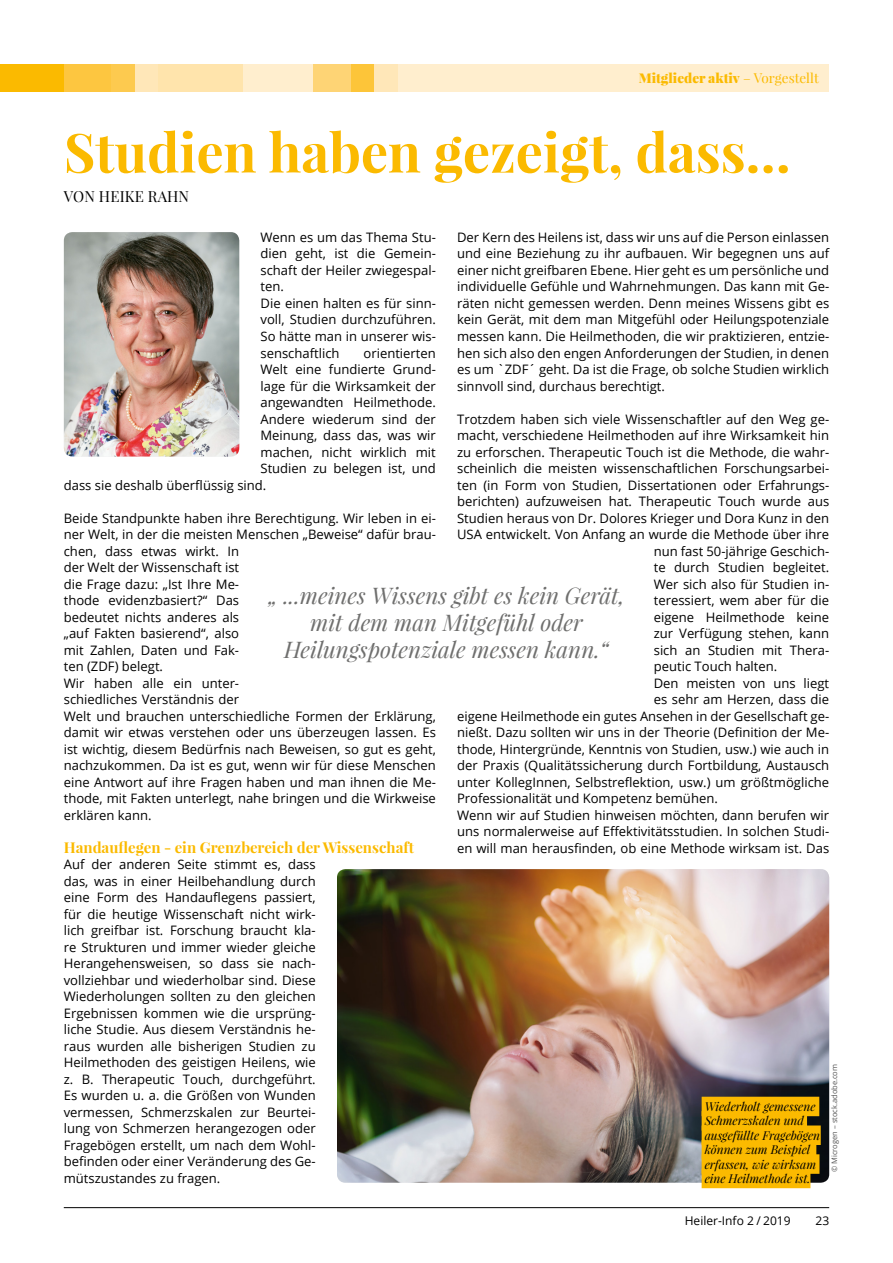
<style>
.page{position:relative;width:893px;height:1263px;background:#fff}
.page>*{position:absolute;margin:0;border:0;box-sizing:border-box;transform-origin:0 0}
.t1{font:700 54px "Playfair Display";color:#fbba00}
.t2{font:italic 22.5px/27px "Playfair Display";color:#6f6f6e;text-align:center}
.t3{font:700 15px "Playfair Display";color:#fbba00}
.t4{font:15px "Playfair Display";letter-spacing:.01em;color:#000}
.t5{font:900 13.5px "Playfair Display";color:#fbba00}
.t6{font:13.05px/16.5px "Open Sans";color:#000}
.t7{font:italic 12px/14.4px "Playfair Display";color:#000}
.t8{font:12px "Open Sans";color:#000}
.t9{font:7.5px "Open Sans";color:#565656}
.s1{font-weight:400}
</style>
<div class="page">
<div style="left:64px;top:64px;width:47px;height:27px;background:#fdc640"></div>
<div style="left:397px;top:64px;width:432px;height:27px;background:#ffeece"></div>
<div style="left:374px;top:64px;width:23px;height:27px;background:#ffe7b8"></div>
<div style="left:135px;top:64px;width:23px;height:27px;background:#ffe7b8"></div>
<div style="left:350px;top:64px;width:24px;height:27px;background:#fdc539"></div>
<div style="left:111px;top:64px;width:24px;height:27px;background:#fdca4f"></div>
<div style="left:313px;top:64px;width:37px;height:27px;background:#fed475"></div>
<div style="left:243px;top:64px;width:70px;height:27px;background:#ffeece"></div>
<div style="left:158px;top:64px;width:85px;height:27px;background:#ffe4ac"></div>
<div style="left:0;top:64px;width:64px;height:27px;background:#fbba00"></div>
<img style="left:64px;top:232px;width:175px;height:224px">
<img style="left:337px;top:869px;width:492px;height:314px">
<div style="left:702px;top:1097px;width:117px;height:19px;background:#fbba00"></div>
<div style="left:702px;top:1111px;width:105px;height:19px;background:#fbba00"></div>
<div style="left:702px;top:1125px;width:119px;height:20px;background:#fbba00"></div>
<div style="left:702px;top:1140px;width:114px;height:19px;background:#fbba00"></div>
<div style="left:702px;top:1154px;width:117px;height:20px;background:#fbba00"></div>
<div style="left:702px;top:1169px;width:108px;height:19px;background:#fbba00"></div>
<hr style="left:64px;top:1207px;width:765px;height:1px;background:#000">
<p class="t5" style="left:639px;top:69px;width:182px">Mitglieder aktiv <span class="s1">– Vorgestellt</span></p>
<h1 class="t1" style="left:64px;top:118px;width:728px">Studien haben gezeigt, dass…</h1>
<p class="t4" style="left:64px;top:187px;width:127px">VON HEIKE RAHN</p>
<p class="t6" style="left:457px;top:229px;width:374px;text-align:justify">Der Kern des Heilens ist, dass wir uns auf die Person einlassen und eine Beziehung zu ihr aufbauen. Wir begegnen uns auf einer nicht greifbaren Ebene. Hier geht es um persönliche und individuelle Gefühle und Wahrnehmungen. Das kann mit Ge&shy;räten nicht gemessen werden. Denn meines Wissens gibt es kein Gerät, mit dem man Mitgefühl oder Heilungspotenziale messen kann. Die Heilmethoden, die wir praktizieren, entzie&shy;hen sich also den engen Anforderungen der Studien, in denen es um `ZDF´ geht. Da ist die Frage, ob solche Studien wirklich sinnvoll sind, durchaus berechtigt.</p>
<p class="t6" style="left:457px;top:410px;width:374px">Trotzdem haben sich viele Wissenschaftler auf den Weg ge-</p>
<p class="t6" style="left:457px;top:427px;width:374px">macht, verschiedene Heilmethoden auf ihre Wirksamkeit hin</p>
<p class="t6" style="left:457px;top:443px;width:374px">zu erforschen. Therapeutic Touch ist die Methode, die wahr-</p>
<p class="t6" style="left:457px;top:460px;width:374px">scheinlich die meisten wissenschaftlichen Forschungsarbei-</p>
<p class="t6" style="left:457px;top:476px;width:374px">ten (in Form von Studien, Dissertationen oder Erfahrungs-</p>
<p class="t6" style="left:457px;top:493px;width:374px">berichten) aufzuweisen hat. Therapeutic Touch wurde aus</p>
<p class="t6" style="left:457px;top:509px;width:374px">Studien heraus von Dr. Dolores Krieger und Dora Kunz in den</p>
<p class="t6" style="left:457px;top:526px;width:374px">USA entwickelt. Von Anfang an wurde die Methode über ihre</p>
<p class="t6" style="left:654px;top:542px;width:177px">nun fast 50-jährige Geschich-</p>
<p class="t6" style="left:654px;top:559px;width:177px">te durch Studien begleitet.</p>
<p class="t6" style="left:654px;top:575px;width:177px">Wer sich also für Studien in-</p>
<p class="t6" style="left:654px;top:592px;width:177px">teressiert, wem aber für die</p>
<p class="t6" style="left:654px;top:608px;width:177px">eigene Heilmethode keine</p>
<p class="t6" style="left:654px;top:625px;width:177px">zur Verfügung stehen, kann</p>
<p class="t6" style="left:654px;top:641px;width:177px">sich an Studien mit Thera-</p>
<p class="t6" style="left:654px;top:658px;width:125px">peutic Touch halten.</p>
<p class="t6" style="left:654px;top:674px;width:177px">Den meisten von uns liegt</p>
<p class="t6" style="left:654px;top:691px;width:177px">es sehr am Herzen, dass die</p>
<p class="t6" style="left:457px;top:707px;width:374px">eigene Heilmethode ein gutes Ansehen in der Gesellschaft ge-</p>
<p class="t6" style="left:457px;top:724px;width:374px">nießt. Dazu sollten wir uns in der Theorie (Definition der Me-</p>
<p class="t6" style="left:457px;top:740px;width:374px">thode, Hintergründe, Kenntnis von Studien, usw.) wie auch in</p>
<p class="t6" style="left:457px;top:757px;width:374px">der Praxis (Qualitätssicherung durch Fortbildung, Austausch</p>
<p class="t6" style="left:457px;top:773px;width:374px">unter KollegInnen, Selbstreflektion, usw.) um größtmögliche</p>
<p class="t6" style="left:457px;top:790px;width:262px">Professionalität und Kompetenz bemühen.</p>
<p class="t6" style="left:457px;top:806px;width:374px">Wenn wir auf Studien hinweisen möchten, dann berufen wir</p>
<p class="t6" style="left:457px;top:823px;width:374px">uns normalerweise auf Effektivitätsstudien. In solchen Studi-</p>
<p class="t6" style="left:457px;top:839px;width:374px">en will man herausfinden, ob eine Methode wirksam ist. Das</p>
<p class="t6" style="left:261px;top:229px;width:177px">Wenn es um das Thema Stu&shy;dien geht, ist die Gemein&shy;schaft der Heiler zwiegespal&shy;ten.<br>Die einen halten es für sinn&shy;voll, Studien durchzuführen.<br>So hätte man in unserer wis&shy;senschaftlich</p>
<p class="t6" style="left:363px;top:344px;width:74px">orientierten</p>
<p class="t6" style="left:261px;top:361px;width:177px">Welt eine fundierte Grund-</p>
<p class="t6" style="left:261px;top:377px;width:177px">lage für die Wirksamkeit der</p>
<p class="t6" style="left:261px;top:394px;width:177px">angewandten Heilmethode.</p>
<p class="t6" style="left:261px;top:410px;width:177px">Andere wiederum sind der</p>
<p class="t6" style="left:261px;top:427px;width:177px">Meinung, dass das, was wir</p>
<p class="t6" style="left:261px;top:443px;width:177px">machen, nicht wirklich mit</p>
<p class="t6" style="left:261px;top:460px;width:177px">Studien zu belegen ist, und</p>
<p class="t6" style="left:64px;top:476px;width:204px">dass sie deshalb überflüssig sind.</p>
<p class="t6" style="left:64px;top:509px;width:374px">Beide Standpunkte haben ihre Berechtigung. Wir leben in ei&shy;ner Welt, in der die meisten Menschen „Beweise“ dafür brau&shy;chen, dass etwas wirkt. In<br>der Welt der Wissenschaft ist<br>die Frage dazu: „Ist Ihre Me-<br>thode evidenzbasiert?“ Das<br>bedeutet nichts anderes als<br>„auf Fakten basierend“, also<br>mit Zahlen, Daten und Fak-<br>ten (ZDF) belegt.<br>Wir haben alle ein unter-<br>schiedliches Verständnis der<br>Welt und brauchen unterschiedliche Formen der Erklärung, damit wir etwas verstehen oder uns überzeugen lassen. Es ist wichtig, diesem Bedürfnis nach Beweisen, so gut es geht, nachzukommen. Da ist es gut, wenn wir für diese Menschen eine Antwort auf ihre Fragen haben und man ihnen die Me&shy;thode, mit Fakten unterlegt, nahe bringen und die Wirkweise erklären kann.</p>
<p class="t3" style="left:64px;top:837px;width:352px">Handauflegen - ein Grenzbereich der Wissenschaft</p>
<p class="t6" style="left:64px;top:856px;width:253px;text-align:justify">Auf der anderen Seite stimmt es, dass das, was in einer Heilbehandlung durch eine Form des Handauflegens passiert, für die heutige Wissenschaft nicht wirk&shy;lich greifbar ist. Forschung braucht kla&shy;re Strukturen und immer wieder gleiche Herangehensweisen, so dass sie nach&shy;vollziehbar und wiederholbar sind. Diese Wiederholungen sollten zu den gleichen Ergebnissen kommen wie die ursprüng&shy;liche Studie. Aus diesem Verständnis he&shy;raus wurden alle bisherigen Studien zu Heilmethoden des geistigen Heilens, wie z. B. Therapeutic Touch, durchgeführt.<br>Es wurden u. a. die Größen von Wunden vermessen, Schmerzskalen zur Beurtei&shy;lung von Schmerzen herangezogen oder Fragebögen erstellt, um nach dem Wohl&shy;befinden oder einer Veränderung des Ge&shy;mütszustandes zu fragen.</p>
<h2 class="t2" style="left:268px;top:581px;width:358px">„ ...meines Wissens gibt es kein Gerät, mit dem man Mitgefühl oder<br>Heilungspotenziale messen kann.“</h2>
<p class="t9" style="left:829px;top:1172px;width:110px;rotate:-90deg">© Microgen – stock.adobe.com</p>
<p class="t7" style="left:705px;top:1099px;width:117px">Wiederholt gemessene<br>Schmerzskalen und ausgefüllte Fragebögen können zum Beispiel erfassen, wie wirksam eine Heilmethode ist.</p>
<p class="t8" style="left:685px;top:1213px;width:107px">Heiler-Info 2 / 2019</p>
<p class="t8" style="left:815px;top:1213px;width:15px">23</p>
</div>
